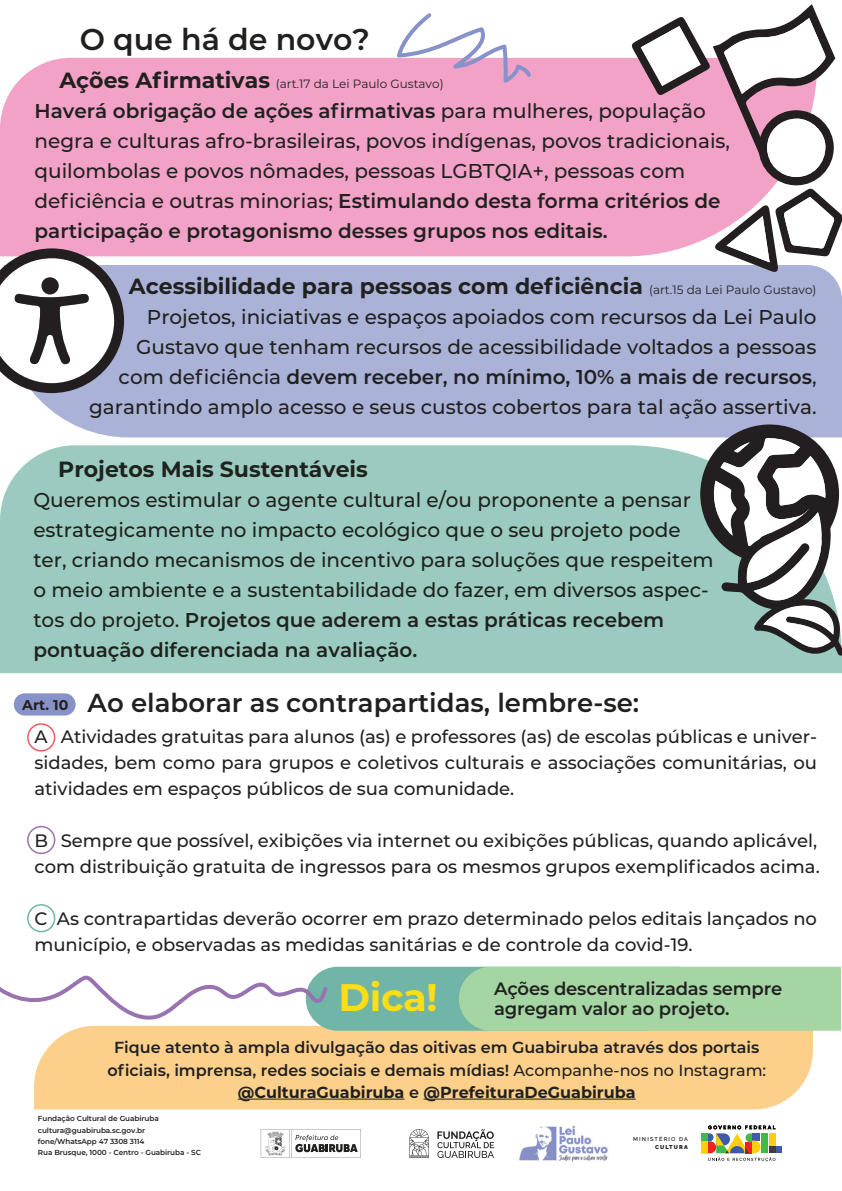
<style>
.page{position:relative;width:842px;height:1191px;background:#fff}
.page>*{position:absolute;margin:0;border:0;box-sizing:border-box;transform-origin:0 0}
.t1{font:700 38.4px "Montserrat";color:#ffdd17}
.t2{font:600 30px "Montserrat";color:#20211f}
.t3{font:600 26px "Montserrat";color:#20211f}
.t4{font:700 22px "Montserrat";color:#20211f}
.t5{font:500 20px/30px "Montserrat";color:#20211f}
.t6{font:500 18px/26px "Montserrat";color:#20211f}
.t7{font:600 18px/20px "Montserrat";letter-spacing:-.01em;color:#20211f}
.t8{font:600 16px/22px "Montserrat";color:#20211f;text-align:center}
.t9{font:12px "Montserrat";color:#20211f}
.t10{font:600 7.4px/11.2px "Montserrat";letter-spacing:-.01em;color:#20211f}
.t11{font:600 5.6px "Rawline";letter-spacing:.2em;color:#20211f}
.t12{font:900 5.6px "Rawline";letter-spacing:.2em;color:#20211f}
.s1{font-weight:700;font-size:22px}
.s2{font-weight:600}
.s3{font-weight:400;font-size:12px}
.s4{font-weight:700;font-size:14.2px;color:#231f20}
.s5{font-weight:500}
.s6{font-weight:700}
</style>
<div class="page">
<div style="left:34px;top:1030px;width:779px;height:79px;background:#fccf8b"></div>
<div style="left:0;top:58px;width:631px;height:198px;background:#f3a2c7"></div>
<div style="left:33px;top:265px;width:809px;height:172px;background:#abb2d8"></div>
<div style="left:0;top:445px;width:842px;height:228px;background:#9bcbc0"></div>
<svg style="left:261px;top:1129px;width:100px;height:29px"></svg>
<svg style="left:437px;top:1129px;width:57px;height:29px"></svg>
<svg style="left:409px;top:1129px;width:20px;height:29px"></svg>
<div style="left:775px;top:1146px;width:7px;height:7px;background:#3e5aa8"></div>
<svg style="left:701px;top:1125px;width:74px;height:36px"></svg>
<img style="left:519px;top:1126px;width:89px;height:36px">
<svg style="left:0;top:248px;width:124px;height:145px"></svg>
<div style="left:41px;top:277px;width:18px;height:17px;background:#231f20;border-radius:50%"></div>
<svg style="left:631px;top:4px;width:211px;height:269px"></svg>
<svg style="left:700px;top:423px;width:142px;height:233px"></svg>
<hr style="left:238px;top:1098px;width:166px;height:1px;background:#20211f">
<hr style="left:423px;top:1098px;width:213px;height:1px;background:#20211f">
<div style="left:27px;top:723px;width:28px;height:28px;border:2px solid #ef5c5f;border-radius:50%"></div>
<div style="left:27px;top:826px;width:28px;height:28px;border:2px solid #9972b1;border-radius:50%"></div>
<div style="left:27px;top:904px;width:28px;height:28px;border:2px solid #70b5a5;border-radius:50%"></div>
<div style="left:14px;top:693px;width:62px;height:22px;background:#8792c8;border-radius:11px"></div>
<svg style="left:393px;top:13px;width:141px;height:75px"></svg>
<svg style="left:0;top:966px;width:841px;height:64px"></svg>
<h2 class="t2" style="left:80px;top:19px;width:292px">O que há de novo?</h2>
<p class="t9" style="left:59px;top:76px;width:386px"><span class="s1">Ações Afirmativas</span> (art.17 da Lei Paulo Gustavo)</p>
<p class="t5" style="left:35px;top:95px;width:697px"><span class="s2">Haverá obrigação de ações afirmativas</span> para mulheres, população negra e culturas afro-brasileiras, povos indígenas, povos tradicionais, quilombolas e povos nômades, pessoas LGBTQIA+, pessoas com deficiência e outras minorias; <span class="s2">Estimulando desta forma critérios de participação e protagonismo desses grupos nos editais.</span></p>
<p class="t4" style="left:129px;top:270px;width:689px">Acessibilidade para pessoas com deficiência <span class="s3">(art.15 da Lei Paulo Gustavo)</span></p>
<p class="t5" style="left:89px;top:301px;width:729px;text-align:right">Projetos, iniciativas e espaços apoiados com recursos da Lei Paulo Gustavo que tenham recursos de acessibilidade voltados a pessoas com deficiência <span class="s2">devem receber, no mínimo, 10% a mais de recursos</span>, garantindo amplo acesso e seus custos cobertos para tal ação assertiva.</p>
<p class="t4" style="left:58px;top:453px;width:311px">Projetos Mais Sustentáveis</p>
<p class="t5" style="left:33px;top:483px;width:682px">Queremos estimular o agente cultural e/ou proponente a pensar estrategicamente no impacto ecológico que o seu projeto pode ter, criando mecanismos de incentivo para soluções que respeitem o meio ambiente e a sustentabilidade do fazer, em diversos aspec&shy;tos do projeto. <span class="s2">Projetos que aderem a estas práticas recebem pontuação diferenciada na avaliação.</span></p>
<h3 class="t3" style="left:22px;top:684px;width:619px"><span class="s4">Art. 10</span> Ao elaborar as contrapartidas, lembre-se:</h3>
<p class="t6" style="left:34px;top:722px;width:784px;text-align:justify">A Atividades gratuitas para alunos (as) e professores (as) de escolas públicas e univer&shy;sidades, bem como para grupos e coletivos culturais e associações comunitárias, ou atividades em espaços públicos de sua comunidade.</p>
<p class="t6" style="left:34px;top:826px;width:787px">B Sempre que possível, exibições via internet ou exibições públicas, quando aplicável, com distribuição gratuita de ingressos para os mesmos grupos exemplificados acima.</p>
<p class="t6" style="left:34px;top:904px;width:784px">C As contrapartidas deverão ocorrer em prazo determinado pelos editais lançados no município, e observadas as medidas sanitárias e de controle da covid-19.</p>
<h1 class="t1" style="left:338px;top:969px;width:101px">Dica!</h1>
<p class="t7" style="left:494px;top:977px;width:290px">Ações descentralizadas sempre agregam valor ao projeto.</p>
<p class="t8" style="left:107px;top:1036px;width:660px">Fique atento à ampla divulgação das oitivas em Guabiruba através dos portais oficiais, imprensa, redes sociais e demais mídias! <span class="s5">Acompanhe-nos no Instagram: </span><span class="s6">@CulturaGuabiruba</span> e <span class="s6">@PrefeituraDeGuabiruba</span></p>
<p class="t10" style="left:38px;top:1113px;width:165px">Fundação Cultural de Guabiruba cultura@guabiruba.sc.gov.br fone/WhatsApp 47 3308 3114<br>Rua Brusque, 1000 - Centro - Guabiruba - SC</p>
<p class="t11" style="left:633px;top:1135px;width:56px">MINISTÉRIO DA</p>
<p class="t12" style="left:655px;top:1143px;width:34px">CULTURA</p>
</div>
